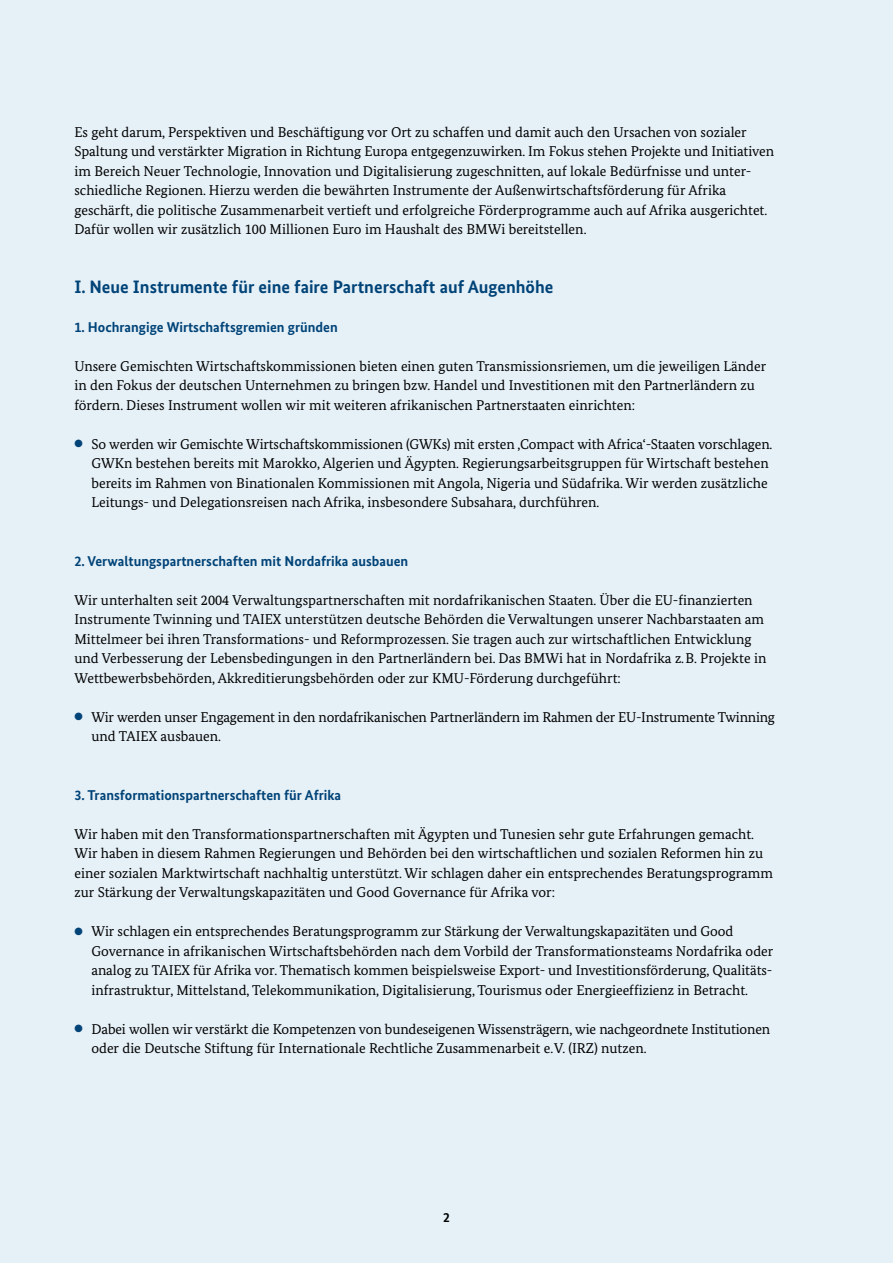
<style>
.page{position:relative;width:893px;height:1263px;background:#e5f0f7}
.page>*{position:absolute;margin:0;border:0;box-sizing:border-box;transform-origin:0 0}
.t1{font:700 18px "Bundes Sans";color:#004377}
.t2{font:14.25px/19.5px "Bundes Serif";color:#000}
.t3{font:700 14.25px "Bundes Sans";color:#004377}
.t4{font:700 13.5px "Bundes Sans";color:#000}
.s1{color:#004377}
</style>
<div class="page">
<p class="t2" style="left:74px;top:122px;width:701px">Es geht darum, Perspektiven und Beschäftigung vor Ort zu schaffen und damit auch den Ursachen von sozialer Spaltung und verstärkter Migration in Richtung Europa entgegenzuwirken. Im Fokus stehen Projekte und Initiativen im Bereich Neuer Technologie, Innovation und Digitalisierung zugeschnitten, auf lokale Bedürfnisse und unter&shy;schiedliche Regionen. Hierzu werden die bewährten Instrumente der Außenwirtschaftsförderung für Afrika geschärft, die politische Zusammenarbeit vertieft und erfolgreiche Förderprogramme auch auf Afrika ausgerichtet.<br>Dafür wollen wir zusätzlich 100 Millionen Euro im Haushalt des BMWi bereitstellen.</p>
<h2 class="t1" style="left:74px;top:275px;width:481px">I. Neue Instrumente für eine faire Partnerschaft auf Augenhöhe</h2>
<h3 class="t3" style="left:74px;top:318px;width:265px">1. Hochrangige Wirtschaftsgremien gründen</h3>
<p class="t2" style="left:74px;top:356px;width:693px">Unsere Gemischten Wirtschaftskommissionen bieten einen guten Transmissionsriemen, um die jeweiligen Länder in den Fokus der deutschen Unternehmen zu bringen bzw. Handel und Investitionen mit den Partnerländern zu fördern. Dieses Instrument wollen wir mit weiteren afrikanischen Partnerstaaten einrichten:</p>
<p class="t2" style="left:91px;top:434px;width:682px;text-indent:-17px"><span class="s1">●</span> So werden wir Gemischte Wirtschaftskommissionen (GWKs) mit ersten ‚Compact with Africa‘-Staaten vorschlagen.<br>GWKn bestehen bereits mit Marokko, Algerien und Ägypten. Regierungsarbeitsgruppen für Wirtschaft bestehen bereits im Rahmen von Binationalen Kommissionen mit Angola, Nigeria und Südafrika. Wir werden zusätzliche Leitungs- und Delegationsreisen nach Afrika, insbesondere Subsahara, durchführen.</p>
<h3 class="t3" style="left:74px;top:552px;width:335px">2. Verwaltungspartnerschaften mit Nordafrika ausbauen</h3>
<p class="t2" style="left:74px;top:590px;width:693px">Wir unterhalten seit 2004 Verwaltungspartnerschaften mit nordafrikanischen Staaten. Über die EU-finanzierten Instrumente Twinning und TAIEX unterstützen deutsche Behörden die Verwaltungen unserer Nachbarstaaten am Mittelmeer bei ihren Transformations- und Reformprozessen. Sie tragen auch zur wirtschaftlichen Entwicklung und Verbesserung der Lebensbedingungen in den Partnerländern bei. Das BMWi hat in Nordafrika z.B. Projekte in Wettbewerbsbehörden, Akkreditierungsbehörden oder zur KMU-Förderung durchgeführt:</p>
<p class="t2" style="left:91px;top:707px;width:685px;text-indent:-17px"><span class="s1">●</span> Wir werden unser Engagement in den nordafrikanischen Partnerländern im Rahmen der EU-Instrumente Twinning und TAIEX ausbauen.</p>
<h3 class="t3" style="left:74px;top:786px;width:268px">3. Transformationspartnerschaften für Afrika</h3>
<p class="t2" style="left:74px;top:824px;width:700px">Wir haben mit den Transformationspartnerschaften mit Ägypten und Tunesien sehr gute Erfahrungen gemacht.<br>Wir haben in diesem Rahmen Regierungen und Behörden bei den wirtschaftlichen und sozialen Reformen hin zu einer sozialen Marktwirtschaft nachhaltig unterstützt. Wir schlagen daher ein entsprechendes Beratungsprogramm zur Stärkung der Verwaltungskapazitäten und Good Governance für Afrika vor:</p>
<p class="t2" style="left:91px;top:921px;width:683px;text-indent:-17px"><span class="s1">●</span> Wir schlagen ein entsprechendes Beratungsprogramm zur Stärkung der Verwaltungskapazitäten und Good Governance in afrikanischen Wirtschaftsbehörden nach dem Vorbild der Transformationsteams Nordafrika oder analog zu TAIEX für Afrika vor. Thematisch kommen beispielsweise Export- und Investitionsförderung, Qualitäts&shy;infrastruktur, Mittelstand, Telekommunikation, Digitalisierung, Tourismus oder Energieeffizienz in Betracht.</p>
<p class="t2" style="left:91px;top:1019px;width:680px;text-indent:-17px"><span class="s1">●</span> Dabei wollen wir verstärkt die Kompetenzen von bundeseigenen Wissensträgern, wie nachgeordnete Institutionen oder die Deutsche Stiftung für Internationale Rechtliche Zusammenarbeit e.V. (IRZ) nutzen.</p>
<p class="t4" style="left:443px;top:1209px;width:8px">2</p>
</div>
